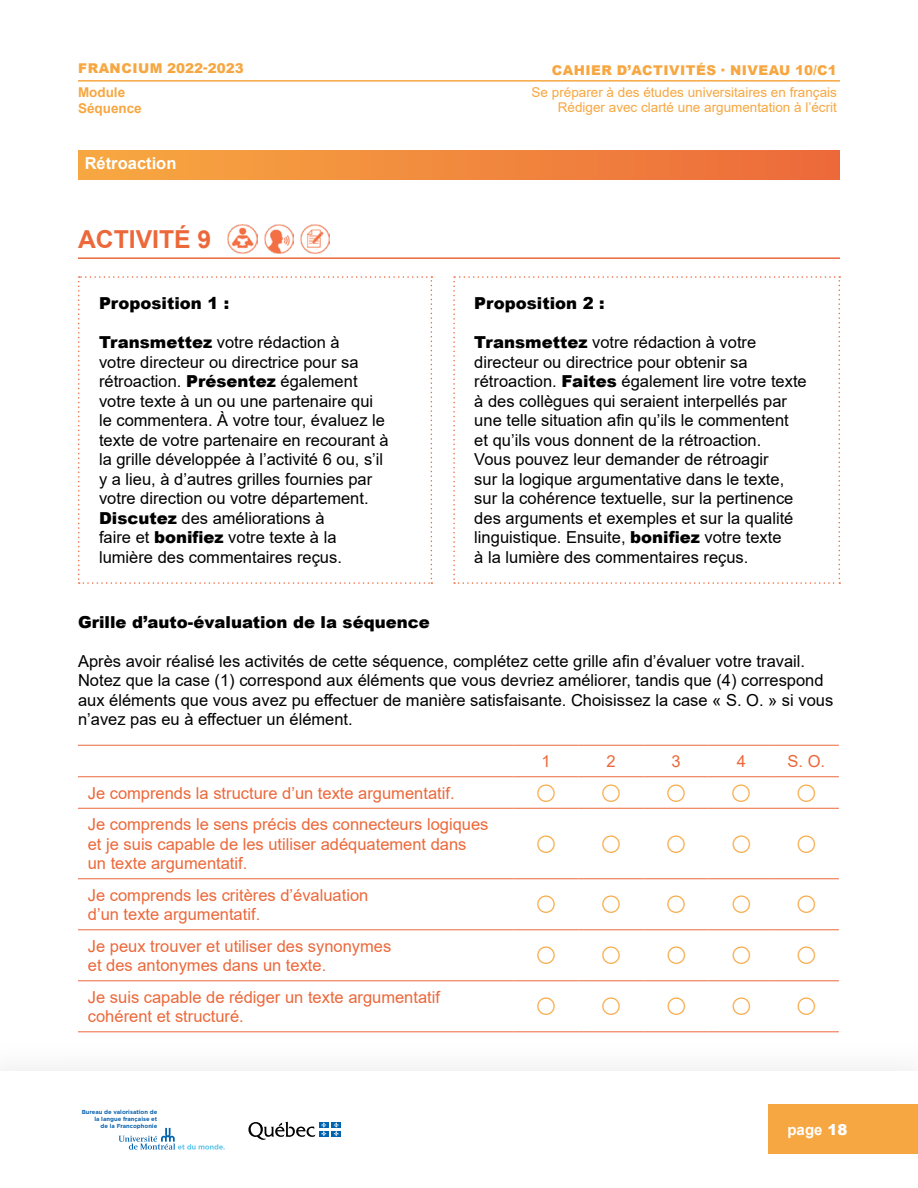
<style>
.page{position:relative;width:918px;height:1188px;background:#fff}
.page>*{position:absolute;margin:0;border:0;box-sizing:border-box;transform-origin:0 0}
.t1{font:700 24.75px "Arial";color:#ec683a}
.t2{font:16.5px/19.5px "Arial";color:#000}
.t3{font:16.5px/19.5px "Arial";color:#ec683a}
.t4{font:900 16.5px "Arial";color:#000}
.t5{font:700 16.5px "Arial";color:#fff}
.t6{font:700 15px "Arial";color:#fff}
.t7{font:13.5px "Arial";color:#f7a741}
.t8{font:900 13.5px "Arial";letter-spacing:.035em;color:#f7a741}
.t9{font:700 13.5px "Arial";color:#f7a741}
.t10{font:700 5.85px/6.8px "Gotham";color:#0f65af;text-align:right}
.s1{font-weight:900}
</style>
<div class="page">
<div style="left:768px;top:1105px;width:150px;height:49px;background:#f7a741"></div>
<hr style="left:78px;top:80px;width:228px;height:2px;background:#f7a741">
<hr style="left:306px;top:80px;width:534px;height:2px;background:#f7a741">
<div style="left:78px;top:150px;width:762px;height:30px;background:linear-gradient(to right,#f7a941,#ec693a)"></div>
<hr style="left:78px;top:257px;width:762px;height:2px;background:#ec683a">
<img style="left:228px;top:224px;width:29px;height:30px">
<img style="left:264px;top:224px;width:29px;height:30px">
<img style="left:300px;top:224px;width:29px;height:30px">
<svg style="left:78px;top:276px;width:354px;height:308px"></svg>
<svg style="left:453px;top:276px;width:387px;height:308px"></svg>
<hr style="left:78px;top:808px;width:436px;height:1px;background:#ec683a">
<hr style="left:514px;top:808px;width:65px;height:1px;background:#ec683a">
<hr style="left:579px;top:808px;width:65px;height:1px;background:#ec683a">
<hr style="left:644px;top:808px;width:65px;height:1px;background:#ec683a">
<hr style="left:709px;top:808px;width:65px;height:1px;background:#ec683a">
<hr style="left:774px;top:808px;width:65px;height:1px;background:#ec683a">
<hr style="left:78px;top:879px;width:436px;height:1px;background:#ec683a">
<hr style="left:514px;top:879px;width:65px;height:1px;background:#ec683a">
<hr style="left:579px;top:879px;width:65px;height:1px;background:#ec683a">
<hr style="left:644px;top:879px;width:65px;height:1px;background:#ec683a">
<hr style="left:709px;top:879px;width:65px;height:1px;background:#ec683a">
<hr style="left:774px;top:879px;width:65px;height:1px;background:#ec683a">
<hr style="left:78px;top:930px;width:436px;height:1px;background:#ec683a">
<hr style="left:514px;top:930px;width:65px;height:1px;background:#ec683a">
<hr style="left:579px;top:930px;width:65px;height:1px;background:#ec683a">
<hr style="left:644px;top:930px;width:65px;height:1px;background:#ec683a">
<hr style="left:709px;top:930px;width:65px;height:1px;background:#ec683a">
<hr style="left:774px;top:930px;width:65px;height:1px;background:#ec683a">
<hr style="left:78px;top:981px;width:436px;height:1px;background:#ec683a">
<hr style="left:514px;top:981px;width:65px;height:1px;background:#ec683a">
<hr style="left:579px;top:981px;width:65px;height:1px;background:#ec683a">
<hr style="left:644px;top:981px;width:65px;height:1px;background:#ec683a">
<hr style="left:709px;top:981px;width:65px;height:1px;background:#ec683a">
<hr style="left:774px;top:981px;width:65px;height:1px;background:#ec683a">
<hr style="left:78px;top:1032px;width:436px;height:1px;background:#ec683a">
<hr style="left:514px;top:1032px;width:65px;height:1px;background:#ec683a">
<hr style="left:579px;top:1032px;width:65px;height:1px;background:#ec683a">
<hr style="left:644px;top:1032px;width:65px;height:1px;background:#ec683a">
<hr style="left:709px;top:1032px;width:65px;height:1px;background:#ec683a">
<hr style="left:774px;top:1032px;width:65px;height:1px;background:#ec683a">
<hr style="left:78px;top:745px;width:436px;height:1px;background:#ec683a">
<hr style="left:514px;top:745px;width:65px;height:1px;background:#ec683a">
<hr style="left:579px;top:745px;width:65px;height:1px;background:#ec683a">
<hr style="left:644px;top:745px;width:65px;height:1px;background:#ec683a">
<hr style="left:709px;top:745px;width:65px;height:1px;background:#ec683a">
<hr style="left:774px;top:745px;width:65px;height:1px;background:#ec683a">
<hr style="left:78px;top:776px;width:436px;height:1px;background:#ec683a">
<hr style="left:514px;top:776px;width:65px;height:1px;background:#ec683a">
<hr style="left:579px;top:776px;width:65px;height:1px;background:#ec683a">
<hr style="left:644px;top:776px;width:65px;height:1px;background:#ec683a">
<hr style="left:709px;top:776px;width:65px;height:1px;background:#ec683a">
<hr style="left:774px;top:776px;width:65px;height:1px;background:#ec683a">
<div style="left:319px;top:1122px;width:10px;height:6px;background:#0063af"></div>
<div style="left:331px;top:1122px;width:10px;height:6px;background:#0063af"></div>
<div style="left:319px;top:1131px;width:10px;height:6px;background:#0063af"></div>
<svg style="left:248px;top:1122px;width:78px;height:18px"></svg>
<div style="left:331px;top:1131px;width:10px;height:6px;background:#0063af"></div>
<svg style="left:334px;top:1122px;width:5px;height:14px"></svg>
<svg style="left:119px;top:1128px;width:106px;height:22px"></svg>
<p class="t8" style="left:78px;top:59px;width:167px">FRANCIUM 2022-2023</p>
<p class="t8" style="left:552px;top:60px;width:287px">CAHIER D’ACTIVITÉS · NIVEAU 10/C1</p>
<p class="t9" style="left:78px;top:82px;width:49px">Module</p>
<p class="t7" style="left:532px;top:83px;width:307px">Se préparer à des études universitaires en français</p>
<p class="t9" style="left:78px;top:99px;width:65px">Séquence</p>
<p class="t7" style="left:558px;top:98px;width:281px">Rédiger avec clarté une argumentation à l’écrit</p>
<p class="t5" style="left:85px;top:152px;width:93px">Rétroaction</p>
<h1 class="t1" style="left:78px;top:222px;width:135px">ACTIVITÉ 9</h1>
<p class="t4" style="left:99px;top:291px;width:132px">Proposition 1 :</p>
<p class="t2" style="left:99px;top:333px;width:291px"><span class="s1">Transmettez</span> votre rédaction à<br>votre directeur ou directrice pour sa rétroaction. <span class="s1">Présentez</span> également votre texte à un ou une partenaire qui le commentera. À votre tour, évaluez le texte de votre partenaire en recourant à la grille développée à l’activité 6 ou, s’il y a lieu, à d’autres grilles fournies par votre direction ou votre département.<br><span class="s1">Discutez</span> des améliorations à<br>faire et <span class="s1">bonifiez</span> votre texte à la lumière des commentaires reçus.</p>
<p class="t4" style="left:474px;top:291px;width:132px">Proposition 2 :</p>
<p class="t2" style="left:474px;top:333px;width:334px"><span class="s1">Transmettez</span> votre rédaction à votre directeur ou directrice pour obtenir sa rétroaction. <span class="s1">Faites</span> également lire votre texte à des collègues qui seraient interpellés par une telle situation afin qu’ils le commentent<br>et qu’ils vous donnent de la rétroaction.<br>Vous pouvez leur demander de rétroagir<br>sur la logique argumentative dans le texte, sur la cohérence textuelle, sur la pertinence des arguments et exemples et sur la qualité linguistique. Ensuite, <span class="s1">bonifiez</span> votre texte<br>à la lumière des commentaires reçus.</p>
<p class="t4" style="left:78px;top:610px;width:353px">Grille d’auto-évaluation de la séquence</p>
<p class="t2" style="left:78px;top:651px;width:757px">Après avoir réalisé les activités de cette séquence, complétez cette grille afin d’évaluer votre travail.<br>Notez que la case (1) correspond aux éléments que vous devriez améliorer, tandis que (4) correspond aux éléments que vous avez pu effectuer de manière satisfaisante. Choisissez la case « S. O. » si vous n’avez pas eu à effectuer un élément.</p>
<p class="t3" style="left:88px;top:783px;width:368px">Je comprends la structure d’un texte argumentatif.</p>
<p class="t3" style="left:88px;top:814px;width:402px">Je comprends le sens précis des connecteurs logiques et je suis capable de les utiliser adéquatement dans un texte argumentatif.</p>
<p class="t3" style="left:88px;top:885px;width:282px">Je comprends les critères d’évaluation d’un texte argumentatif.</p>
<p class="t3" style="left:88px;top:936px;width:305px">Je peux trouver et utiliser des synonymes et des antonymes dans un texte.</p>
<p class="t3" style="left:88px;top:987px;width:354px">Je suis capable de rédiger un texte argumentatif cohérent et structuré.</p>
<p class="t10" style="left:82px;top:1109px;width:77px">Bureau de valorisation de la langue française et<br>de la Francophonie</p>
<p class="t3" style="left:541px;top:751px;width:11px">1</p>
<p class="t3" style="left:607px;top:751px;width:11px">2</p>
<p class="t3" style="left:672px;top:751px;width:11px">3</p>
<p class="t3" style="left:737px;top:751px;width:11px">4</p>
<p class="t3" style="left:788px;top:751px;width:39px">S. O.</p>
<p class="t6" style="left:788px;top:1119px;width:62px">page <span class="s1">18</span></p>
</div>
